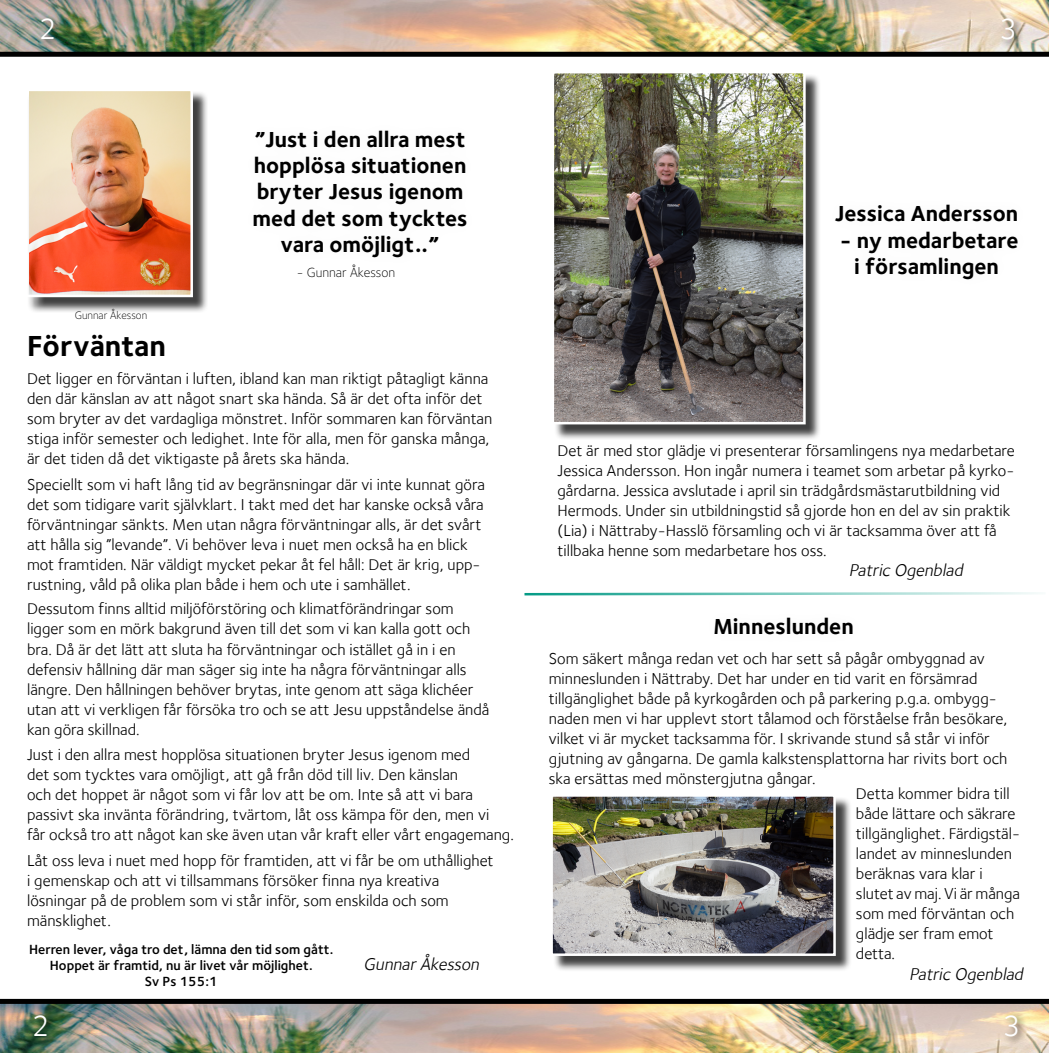
<style>
.page{position:relative;width:1049px;height:1053px;background:#fff}
.page>*{position:absolute;margin:0;border:0;box-sizing:border-box;transform-origin:0 0}
.t1{font:700 30px "Foundry Sterling";color:#000}
.t2{font:30px "Foundry Sterling";color:#fff}
.t3{font:700 22.5px/26.2px "Foundry Sterling";color:#000;text-align:center}
.t4{font:italic 17.5px "Foundry Sterling";color:#000}
.t5{font:16.25px/20px "Foundry Sterling";color:#000}
.t6{font:600 13.75px/16.2px "Foundry Sterling";color:#000;text-align:center}
.t7{font:300 13.75px "Foundry Sterling";color:#000}
.t8{font:300 11.25px "Foundry Sterling";color:#000}
</style>
<div class="page">
<img style="left:0;top:998px;width:1049px;height:54px">
<img style="left:0;top:0;width:1049px;height:57px">
<div style="left:1001px;top:1010px;width:25px;height:35px;background:#000;opacity:.75"></div>
<div style="left:998px;top:14px;width:25px;height:35px;background:#000;opacity:.75"></div>
<div style="left:38px;top:14px;width:25px;height:35px;background:#000;opacity:.75"></div>
<div style="left:31px;top:1010px;width:25px;height:34px;background:#000;opacity:.75"></div>
<div style="left:27px;top:91px;width:181px;height:221px;background:#000;opacity:.75"></div>
<img style="left:30px;top:92px;width:160px;height:202px">
<div style="left:25px;top:89px;width:168px;height:208px;border:2px solid #fff"></div>
<svg style="left:524px;top:592px;width:514px;height:4px"></svg>
<div style="left:553px;top:73px;width:268px;height:367px;background:#000;opacity:.75"></div>
<img style="left:555px;top:74px;width:248px;height:347px">
<div style="left:552px;top:71px;width:254px;height:353px;border:2px solid #fff"></div>
<div style="left:552px;top:796px;width:299px;height:175px;background:#000;opacity:.75"></div>
<img style="left:553px;top:797px;width:280px;height:155px">
<div style="left:550px;top:794px;width:286px;height:161px;border:2px solid #fff"></div>
<h1 class="t2" style="left:39px;top:12px;width:19px">2</h1>
<h1 class="t2" style="left:999px;top:12px;width:19px">3</h1>
<h2 class="t3" style="left:252px;top:126px;width:217px">”Just i den allra mest hopplösa situationen bryter Jesus igenom med det som tycktes vara omöjligt..”</h2>
<p class="t8" style="left:75px;top:308px;width:74px">Gunnar Åkesson</p>
<p class="t7" style="left:297px;top:264px;width:100px">- Gunnar Åkesson</p>
<h1 class="t1" style="left:27px;top:328px;width:140px">Förväntan</h1>
<p class="t5" style="left:27px;top:368px;width:467px">Det ligger en förväntan i luften, ibland kan man riktigt påtagligt känna den där känslan av att något snart ska hända. Så är det ofta inför det som bryter av det vardagliga mönstret. Inför sommaren kan förväntan stiga inför semester och ledighet. Inte för alla, men för ganska många, är det tiden då det viktigaste på årets ska hända.</p>
<p class="t5" style="left:27px;top:474px;width:459px">Speciellt som vi haft lång tid av begränsningar där vi inte kunnat göra det som tidigare varit självklart. I takt med det har kanske också våra förväntningar sänkts. Men utan några förväntningar alls, är det svårt att hålla sig ”levande”. Vi behöver leva i nuet men också ha en blick mot framtiden. När väldigt mycket pekar åt fel håll: Det är krig, upp&shy;rustning, våld på olika plan både i hem och ute i samhället.</p>
<p class="t5" style="left:27px;top:599px;width:464px">Dessutom finns alltid miljöförstöring och klimatförändringar som ligger som en mörk bakgrund även till det som vi kan kalla gott och bra. Då är det lätt att sluta ha förväntningar och istället gå in i en defensiv hållning där man säger sig inte ha några förväntningar alls längre. Den hållningen behöver brytas, inte genom att säga klichéer utan att vi verkligen får försöka tro och se att Jesu uppståndelse ändå kan göra skillnad.</p>
<p class="t5" style="left:27px;top:744px;width:488px">Just i den allra mest hopplösa situationen bryter Jesus igenom med<br>det som tycktes vara omöjligt, att gå från död till liv. Den känslan<br>och det hoppet är något som vi får lov att be om. Inte så att vi bara passivt ska invänta förändring, tvärtom, låt oss kämpa för den, men vi<br>får också tro att något kan ske även utan vår kraft eller vårt engagemang.</p>
<p class="t5" style="left:27px;top:850px;width:468px">Låt oss leva i nuet med hopp för framtiden, att vi får be om uthållighet i gemenskap och att vi tillsammans försöker finna nya kreativa lösningar på de problem som vi står inför, som enskilda och som mänsklighet.</p>
<p class="t4" style="left:364px;top:954px;width:120px">GunnarÅkesson</p>
<p class="t6" style="left:29px;top:940px;width:306px">Herren lever, våga tro det, lämna den tid som gått.<br>Hoppet är framtid, nu är livet vår möjlighet.<br>Sv Ps 155:1</p>
<h1 class="t2" style="left:32px;top:1008px;width:19px">2</h1>
<h2 class="t3" style="left:835px;top:200px;width:185px">Jessica Andersson</h2>
<h2 class="t3" style="left:840px;top:226px;width:180px">- ny medarbetare i församlingen</h2>
<p class="t5" style="left:557px;top:440px;width:459px">Det är med stor glädje vi presenterar församlingens nya medarbetare Jessica Andersson. Hon ingår numera i teamet som arbetar på kyrko&shy;gårdarna. Jessica avslutade i april sin trädgårdsmästarutbildning vid Hermods. Under sin utbildningstid så gjorde hon en del av sin praktik (Lia) i Nättraby-Hasslö församling och vi är tacksamma över att få tillbaka henne som medarbetare hos oss.</p>
<p class="t4" style="left:849px;top:560px;width:119px">Patric Ogenblad</p>
<h2 class="t3" style="left:713px;top:612px;width:142px">Minneslunden</h2>
<p class="t5" style="left:549px;top:648px;width:460px">Som säkert många redan vet och har sett så pågår ombyggnad av minneslunden i Nättraby. Det har under en tid varit en försämrad tillgänglighet både på kyrkogården och på parkering p.g.a. ombygg&shy;naden men vi har upplevt stort tålamod och förståelse från besökare, vilket vi är mycket tacksamma för. I skrivande stund så står vi inför gjutning av gångarna. De gamla kalkstensplattorna har rivits bort och ska ersättas med mönstergjutna gångar.</p>
<p class="t5" style="left:856px;top:783px;width:166px">Detta kommer bidra till både lättare och säkrare tillgänglighet. Färdigstäl&shy;landet av minneslunden beräknas vara klar i slutet av maj. Vi är många som med förväntan och glädje ser fram emot detta.</p>
<p class="t4" style="left:909px;top:963px;width:119px">Patric Ogenblad</p>
<h1 class="t2" style="left:1003px;top:1008px;width:19px">3</h1>
</div>
